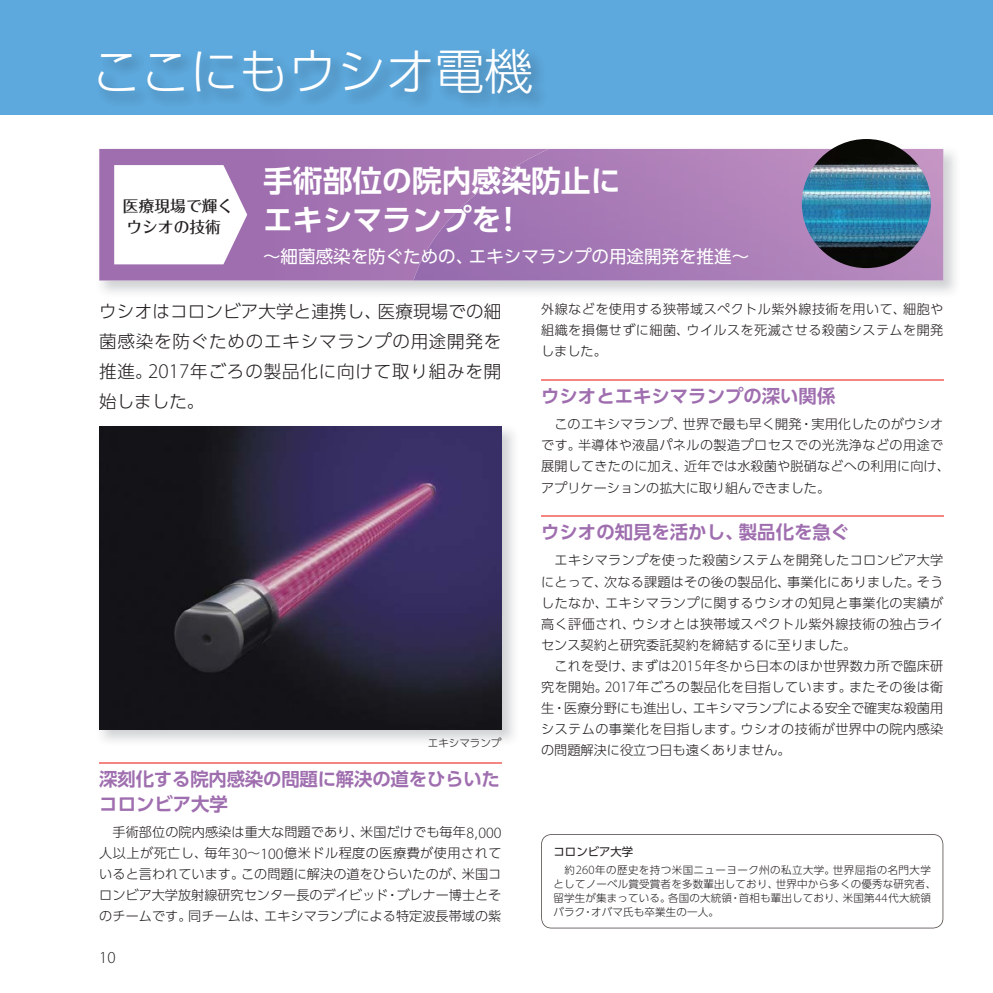
<style>
.page{position:relative;width:993px;height:993px;background:#fff}
.page>*{position:absolute;margin:0;border:0;box-sizing:border-box;transform-origin:0 0}
.t1{font:49px "UD Shin Go Pr 6 N Light 90 pv RKSJ H";color:#fff}
.t2{font:29.75px/38.5px "UD Shin Go Pr 6 N De Bold 90 pv RKSJ H";color:#fff}
.t3{font:18.38px/24.5px "UD Shin Go Pr 6 N De Bold 90 pv RKSJ H";color:#9f6eaf}
.t4{font:17.5px/29.8px "UD Shin Go Pr 6 N Light 90 pv RKSJ H";letter-spacing:.045em;color:#231f20;text-align:justify}
.t5{font:17.5px "UD Shin Go Pr 6 N Regular 90 pv RKSJ H";color:#fff}
.t6{font:300 16.8px "Myriad Pro";color:#231f20}
.t7{font:15.75px/21px "Folk Pro Medium 90 pv RKSJ H";color:#231f20}
.t8{font:13.12px/21px "UD Shin Go Pr 6 N Light 90 pv RKSJ H";letter-spacing:.02em;color:#231f20;text-align:justify}
.t9{font:11.38px "UD Shin Go Pr 6 N Regular 90 pv RKSJ H";color:#231f20}
.t10{font:10.5px/14px "UD Shin Go Pr 6 N Light 90 pv RKSJ H";letter-spacing:.02em;color:#231f20}
.t11{font:10.5px "UD Shin Go Pr 6 N Light 90 pv RKSJ H";color:#231f20}
.s1{font-family:"Myriad Pro";font-weight:600;font-size:35.7px}
.s2{font-family:"Myriad Pro";font-weight:300;font-size:21px}
.s3{font-family:"Myriad Pro";font-weight:300;font-size:15.75px}
.s4{font-family:"Myriad Pro";font-weight:300;font-size:12.6px}
</style>
<div class="page">
<div style="left:0;top:0;width:992px;height:114px;background:#5da9dd"></div>
<img style="left:99px;top:146px;width:857px;height:147px">
<div style="left:99px;top:149px;width:314px;height:131px;background:#a170b0"></div>
<img style="left:413px;top:149px;width:530px;height:131px">
<hr style="left:99px;top:761px;width:402px;height:2px;background:#f48580">
<hr style="left:541px;top:378px;width:402px;height:2px;background:#f48580">
<hr style="left:541px;top:514px;width:402px;height:2px;background:#f48580">
<img style="left:99px;top:426px;width:415px;height:315px">
<img style="left:99px;top:427px;width:402px;height:302px">
<svg style="left:114px;top:165px;width:133px;height:99px"></svg>
<svg style="left:541px;top:834px;width:402px;height:94px"></svg>
<img style="left:801px;top:139px;width:129px;height:129px;border-radius:50%">
<h1 class="t1" style="left:92px;top:53px;width:442px">ここにもウシオ電機</h1>
<p class="t7" style="left:123px;top:197px;width:112px">医療現場で輝くウシオの技術</p>
<h2 class="t2" style="left:263px;top:165px;width:358px">手術部位の院内感染防止にエキシマランプを <span class="s1">!</span></h2>
<h3 class="t5" style="left:263px;top:250px;width:487px">～細菌感染を防ぐための、エキシマランプの用途開発を推進～</h3>
<h3 class="t4" style="left:99px;top:299px;width:403px">ウシオはコロンビア大学と連携し、医療現場での細菌感染を防ぐためのエキシマランプの用途開発を推進。<span class="s2">2017</span>年ごろの製品化に向けて取り組みを開始しました。</h3>
<p class="t11" style="left:428px;top:738px;width:75px">エキシマランプ</p>
<h3 class="t3" style="left:99px;top:769px;width:402px">深刻化する院内感染の問題に解決の道をひらいたコロンビア大学</h3>
<p class="t8" style="left:99px;top:823px;width:403px">　手術部位の院内感染は重大な問題であり、米国だけでも毎年<span class="s3">8,000</span>人以上が死亡し、毎年<span class="s3">30</span>～<span class="s3">100</span>億米ドル程度の医療費が使用されていると言われています。この問題に解決の道をひらいたのが、米国コロンビア大学放射線研究センター長のデイビッド・ブレナー博士とそのチームです。同チームは、エキシマランプによる特定波長帯域の紫</p>
<p class="t6" style="left:99px;top:951px;width:18px">10</p>
<p class="t8" style="left:541px;top:300px;width:403px">外線などを使用する狭帯域スペクトル紫外線技術を用いて、細胞や組織を損傷せずに細菌、ウイルスを死滅させる殺菌システムを開発しました。</p>
<h3 class="t3" style="left:541px;top:386px;width:295px">ウシオとエキシマランプの深い関係</h3>
<p class="t8" style="left:541px;top:415px;width:410px;text-align:left">　このエキシマランプ、世界で最も早く開発・実用化したのがウシオです。半導体や液晶パネルの製造プロセスでの光洗浄などの用途で展開してきたのに加え、近年では水殺菌や脱硝などへの利用に向け、アプリケーションの拡大に取り組んできました。</p>
<h3 class="t3" style="left:541px;top:522px;width:309px">ウシオの知見を活かし、製品化を急ぐ</h3>
<p class="t8" style="left:541px;top:551px;width:403px;text-align:left">　エキシマランプを使った殺菌システムを開発したコロンビア大学にとって、次なる課題はその後の製品化、事業化にありました。そうしたなか、エキシマランプに関するウシオの知見と事業化の実績が高く評価され、ウシオとは狭帯域スペクトル紫外線技術の独占ライセンス契約と研究委託契約を締結するに至りました。<br>　これを受け、まずは<span class="s3">2015</span>年冬から日本のほか世界数カ所で臨床研究を開始。<span class="s3">2017</span>年ごろの製品化を目指しています。またその後は衛生・医療分野にも進出し、エキシマランプによる安全で確実な殺菌用システムの事業化を目指します。ウシオの技術が世界中の院内感染の問題解決に役立つ日も遠くありません。</p>
<p class="t9" style="left:553px;top:846px;width:81px">コロンビア大学</p>
<p class="t10" style="left:553px;top:863px;width:384px">　約<span class="s4">260</span>年の歴史を持つ米国ニューヨーク州の私立大学。世界屈指の名門大学としてノーベル賞受賞者を多数輩出しており、世界中から多くの優秀な研究者、留学生が集まっている。各国の大統領・首相も輩出しており、米国第<span class="s4">44</span>代大統領バラク・オバマ氏も卒業生の一人。</p>
</div>
